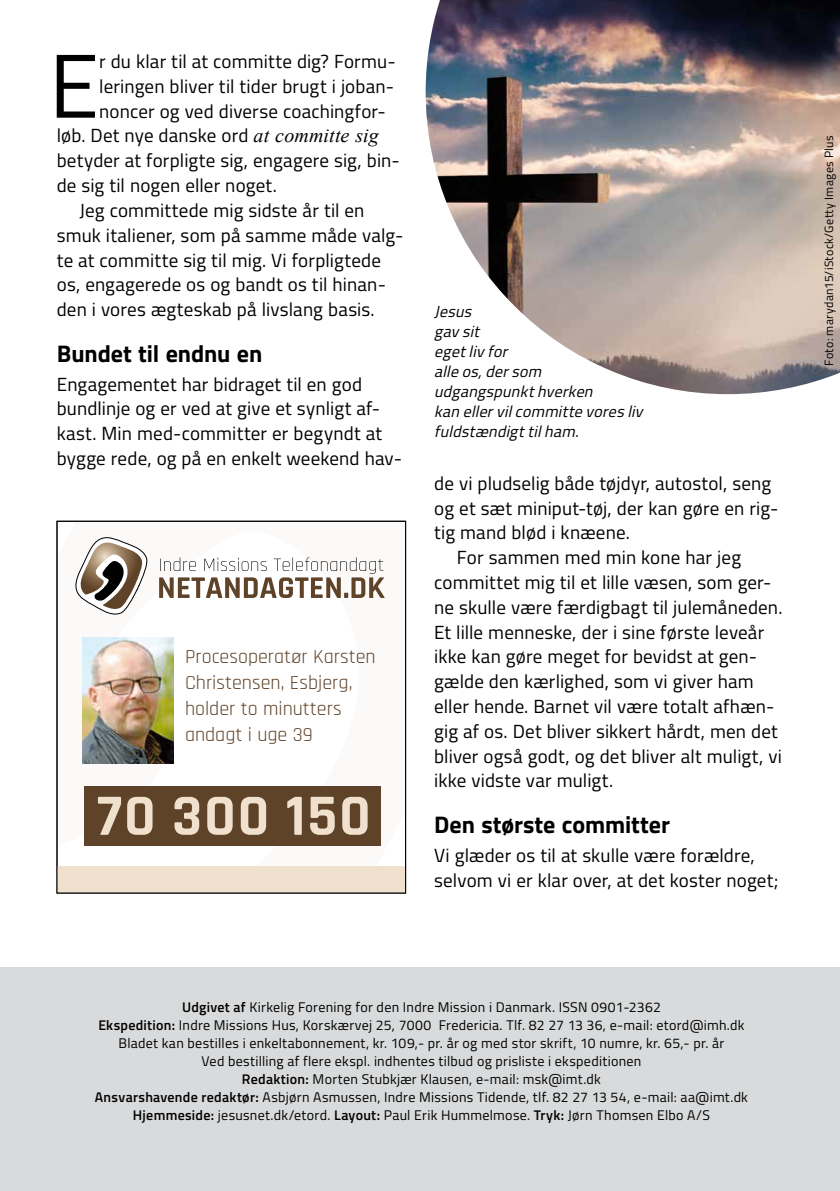
<style>
.page{position:relative;width:840px;height:1191px;background:#fff}
.page>*{position:absolute;margin:0;border:0;box-sizing:border-box;transform-origin:0 0}
.t1{font:90.6px "Titillium";color:#000}
.t2{font:700 24px "Titillium";color:#000}
.t3{font:20px/26px "Rajdhani";color:#5f4329}
.t4{font:19px/24.8px "Titillium";letter-spacing:.005em;color:#000}
.t5{font:italic 16px/20px "Titillium";color:#000}
.t6{font:14px/18px "Titillium";letter-spacing:.02em;color:#000;text-align:center}
.t7{font:12px "Titillium";letter-spacing:.025em;color:#000}
.s1{font-family:"Times New Roman";font-style:italic;font-size:20px}
.s2{font-weight:600}
</style>
<div class="page">
<img style="left:425px;top:0;width:414px;height:394px">
<div style="left:0;top:967px;width:839px;height:224px;background:#d9dadb"></div>
<svg style="left:82px;top:596px;width:303px;height:250px"></svg>
<svg style="left:75px;top:537px;width:73px;height:77px"></svg>
<svg style="left:159px;top:557px;width:225px;height:41px"></svg>
<div style="left:57px;top:866px;width:348px;height:27px;background:#f0e0ce"></div>
<div style="left:84px;top:786px;width:296px;height:59px;background:#5f4329"></div>
<svg style="left:98px;top:797px;width:269px;height:38px"></svg>
<img style="left:83px;top:638px;width:90px;height:125px">
<h1 class="t1" style="left:49px;top:20px;width:52px">E</h1>
<p class="t4" style="left:99px;top:48px;width:298px">r du klar til at committe dig? Formu-</p>
<p class="t4" style="left:99px;top:73px;width:296px">leringen bliver til tider brugt i joban-</p>
<p class="t4" style="left:99px;top:98px;width:288px">noncer og ved diverse coachingfor-</p>
<p class="t4" style="left:57px;top:122px;width:323px">løb. Det nye danske ord <span class="s1">at committe sig</span></p>
<p class="t4" style="left:57px;top:147px;width:344px">betyder at forpligte sig, engagere sig, bin-</p>
<p class="t4" style="left:57px;top:172px;width:221px">de sig til nogen eller noget.</p>
<p class="t4" style="left:79px;top:197px;width:286px">Jeg committede mig sidste år til en</p>
<p class="t4" style="left:57px;top:222px;width:348px">smuk italiener, som på samme måde valg-</p>
<p class="t4" style="left:57px;top:246px;width:325px">te at committe sig til mig. Vi forpligtede</p>
<p class="t4" style="left:57px;top:271px;width:330px">os, engagerede os og bandt os til hinan-</p>
<p class="t4" style="left:57px;top:296px;width:319px">den i vores ægteskab på livslang basis.</p>
<p class="t2" style="left:57px;top:335px;width:207px">Bundet til endnu en</p>
<p class="t4" style="left:57px;top:371px;width:346px">Engagementet har bidraget til en god bundlinje og er ved at give et synligt af&shy;kast. Min med-committer er begyndt at bygge rede, og på en enkelt weekend hav-</p>
<p class="t3" style="left:185px;top:644px;width:192px">Procesoperatør Karsten<br>Christensen, Esbjerg, holder to minutters andagt i uge 39</p>
<p class="t5" style="left:434px;top:300px;width:214px">Jesus<br>gavsit<br>egetlivfor<br>alleos,dersom udgangspunkthverken kanellervilcommittevoresliv fuldstændigttilham.</p>
<p class="t4" style="left:434px;top:470px;width:338px">de vi pludselig både tøjdyr, autostol, seng</p>
<p class="t4" style="left:434px;top:494px;width:345px">og et sæt miniput-tøj, der kan gøre en rig-</p>
<p class="t4" style="left:434px;top:519px;width:197px">tig mand blød i knæene.</p>
<p class="t4" style="left:456px;top:544px;width:285px">For sammen med min kone har jeg</p>
<p class="t4" style="left:434px;top:569px;width:338px">committet mig til et lille væsen, som ger-</p>
<p class="t4" style="left:434px;top:594px;width:349px">ne skulle være færdigbagt til julemåneden.</p>
<p class="t4" style="left:434px;top:618px;width:331px">Et lille menneske, der i sine første leveår</p>
<p class="t4" style="left:434px;top:643px;width:324px">ikke kan gøre meget for bevidst at gen-</p>
<p class="t4" style="left:434px;top:668px;width:321px">gælde den kærlighed, som vi giver ham</p>
<p class="t4" style="left:434px;top:693px;width:341px">eller hende. Barnet vil være totalt afhæn-</p>
<p class="t4" style="left:434px;top:718px;width:345px">gig af os. Det bliver sikkert hårdt, men det</p>
<p class="t4" style="left:434px;top:742px;width:349px">bliver også godt, og det bliver alt muligt, vi</p>
<p class="t4" style="left:434px;top:767px;width:180px">ikke vidste var muligt.</p>
<p class="t2" style="left:434px;top:806px;width:237px">Den største committer</p>
<p class="t4" style="left:434px;top:842px;width:346px">Vi glæder os til at skulle være forældre, selvom vi er klar over, at det koster noget;</p>
<p class="t7" style="left:819px;top:366px;width:232px;rotate:-90deg">Foto: marydan15/iStock/Getty Images Plus</p>
<p class="t6" style="left:95px;top:997px;width:654px"><span class="s2">Udgivet af</span> Kirkelig Forening for den Indre Mission i Danmark. ISSN 0901-2362<br><span class="s2">Ekspedition:</span> Indre Missions Hus, Korskærvej 25, 7000 Fredericia. Tlf. 82 27 13 36, e-mail: etord@imh.dk Bladet kan bestilles i enkeltabonnement, kr. 109,- pr. år og med stor skrift, 10 numre, kr. 65,- pr. år<br>Ved bestilling af flere ekspl. indhentes tilbud og prisliste i ekspeditionen<br><span class="s2">Redaktion:</span> Morten Stubkjær Klausen, e-mail: msk@imt.dk<br><span class="s2">Ansvarshavende redaktør:</span> Asbjørn Asmussen, Indre Missions Tidende, tlf. 82 27 13 54, e-mail: aa@imt.dk <span class="s2">Hjemmeside:</span> jesusnet.dk/etord. <span class="s2">Layout:</span> Paul Erik Hummelmose. <span class="s2">Tryk:</span> Jørn Thomsen Elbo A/S</p>
</div>
